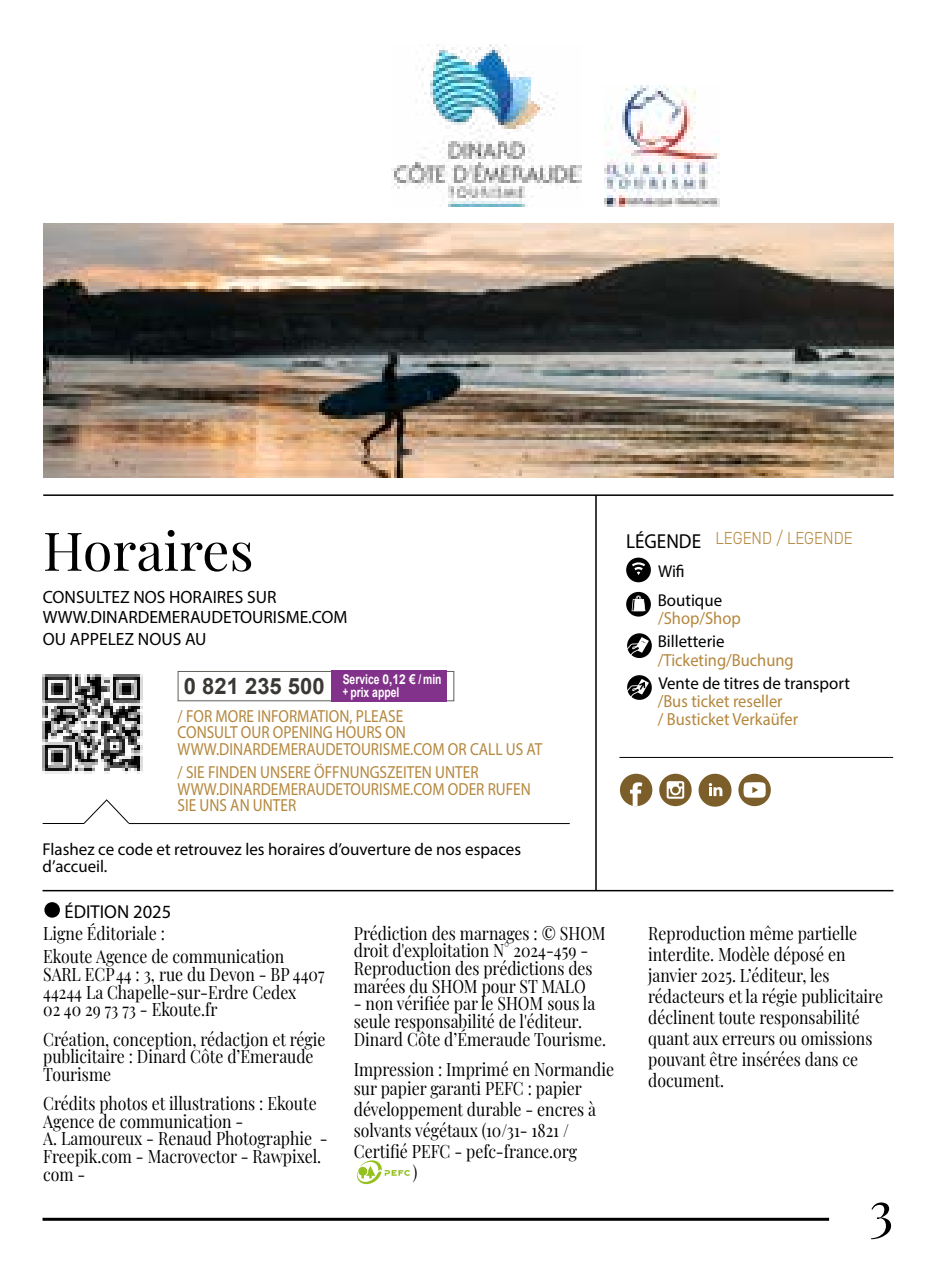
<style>
.page{position:relative;width:936px;height:1276px;background:#fff}
.page>*{position:absolute;margin:0;border:0;box-sizing:border-box;transform-origin:0 0}
.t1{font:54px "Playfair Display";color:#000}
.t2{font:53.4px "Playfair Display";color:#000}
.t3{font:18.6px "Myriad Pro";color:#000}
.t4{font:18px/21px "Playfair Display";color:#000;scale:.88 1}
.t5{font:17.7px/20.1px "Myriad Pro";color:#000}
.t6{font:17.4px/16.5px "Myriad Pro";color:#b4873d;scale:.88 1}
.t7{font:17.4px/18.3px "Myriad Pro";color:#b4873d;scale:.94 1}
.t8{font:300 17.4px "DIN2014";color:#b4873d;scale:.94 1}
.t9{font:17.1px/28.5px "Myriad Pro";color:#000}
.t10{font:700 13.5px/12.3px "Arial";color:#fff;scale:.77 1}
.s1{font-size:22.5px;color:#3a3834}
.s2{font-size:12.3px}
.s3{font-family:"Myriad Pro";font-weight:400;font-size:20.4px;color:#000}
</style>
<div class="page">
<hr style="left:43px;top:1217px;width:786px;height:3px;background:#000">
<img style="left:43px;top:223px;width:850px;height:255px">
<hr style="left:43px;top:494px;width:850px;height:2px;background:#000">
<img style="left:392px;top:45px;width:189px;height:162px">
<hr style="left:43px;top:890px;width:850px;height:1px;background:#000">
<div style="left:44px;top:902px;width:16px;height:15px;background:#000;border-radius:50%"></div>
<svg style="left:356px;top:1160px;width:54px;height:24px"></svg>
<img style="left:604px;top:86px;width:115px;height:121px">
<hr style="left:595px;top:495px;width:1px;height:395px;background:#000">
<div style="left:626px;top:557px;width:24px;height:25px;background:#000;border-radius:50%"></div>
<svg style="left:632px;top:562px;width:13px;height:13px"></svg>
<div style="left:626px;top:592px;width:24px;height:24px;background:#000;border-radius:50%"></div>
<svg style="left:631px;top:595px;width:14px;height:16px"></svg>
<div style="left:627px;top:633px;width:24px;height:25px;background:#000;border-radius:50%"></div>
<svg style="left:627px;top:637px;width:22px;height:20px"></svg>
<div style="left:627px;top:675px;width:24px;height:25px;background:#000;border-radius:50%"></div>
<svg style="left:627px;top:679px;width:22px;height:19px"></svg>
<svg style="left:620px;top:773px;width:32px;height:33px"></svg>
<div style="left:659px;top:773px;width:32px;height:33px;background:#7b5e29;border-radius:50%"></div>
<svg style="left:666px;top:781px;width:18px;height:17px"></svg>
<div style="left:698px;top:773px;width:33px;height:33px;background:#7b5e29;border-radius:50%"></div>
<svg style="left:708px;top:783px;width:14px;height:13px"></svg>
<div style="left:738px;top:773px;width:32px;height:33px;background:#7b5e29;border-radius:50%"></div>
<svg style="left:743px;top:782px;width:22px;height:16px"></svg>
<hr style="left:43px;top:823px;width:41px;height:1px;background:#000">
<hr style="left:129px;top:823px;width:440px;height:1px;background:#000">
<svg style="left:84px;top:799px;width:46px;height:25px"></svg>
<div style="left:178px;top:671px;width:276px;height:30px;border:1px solid #615f5a"></div>
<div style="left:331px;top:670px;width:116px;height:32px;background:#82328a"></div>
<img style="left:43px;top:674px;width:100px;height:99px">
<hr style="left:619px;top:757px;width:274px;height:1px;background:#000">
<h2 class="t2" style="left:43px;top:509px;width:212px">Horaires</h2>
<p class="t5" style="left:43px;top:586px;width:306px">CONSULTEZ NOS HORAIRES SUR<br>WWW.DINARDEMERAUDETOURISME.COM</p>
<p class="t5" style="left:43px;top:628px;width:165px">OU APPELEZ NOUS AU</p>
<p class="t10" style="left:343px;top:673px;width:130px;text-indent:-159px"><span class="s1">0 821 235 500</span> Service 0,12 € / min <span class="s2">+</span> prix appel</p>
<p class="t6" style="left:177px;top:707px;width:416px">/ FOR MORE INFORMATION, PLEASE<br>CONSULT OUR OPENING HOURS ON<br>WWW.DINARDEMERAUDETOURISME.COM OR CALL US AT</p>
<p class="t6" style="left:177px;top:764px;width:403px">/ SIE FINDEN UNSERE ÖFFNUNGSZEITEN UNTER<br>WWW.DINARDEMERAUDETOURISME.COM ODER RUFEN<br>SIE UNS AN UNTER</p>
<p class="t9" style="left:43px;top:840px;width:480px;line-height:17.1px">Flashez ce code et retrouvez les horaires d’ouverture de nos espaces d’accueil.</p>
<p class="t3" style="left:65px;top:900px;width:108px">ÉDITION 2025</p>
<p class="t4" style="left:43px;top:920px;width:275px;line-height:23.4px">Ligne Éditoriale :<br>Ekoute Agence de communication</p>
<p class="t4" style="left:43px;top:964px;width:321px;line-height:17.7px">SARL ECP44 : 3, rue du Devon - BP 4407<br>44244 La Chapelle-sur-Erdre Cedex<br>02 40 29 73 73 - Ekoute.fr</p>
<p class="t4" style="left:43px;top:1028px;width:322px;line-height:17.4px">Création, conception, rédaction et régie publicitaire : Dinard Côte d’Émeraude<br>Tourisme</p>
<p class="t4" style="left:43px;top:1093px;width:325px;line-height:17.4px">Crédits photos et illustrations : Ekoute<br>Agence de communication -<br>A. Lamoureux - Renaud Photographie -<br>Freepik.com - Macrovector - Rawpixel. com -</p>
<p class="t4" style="left:354px;top:923px;width:288px;line-height:17.7px">Prédiction des marnages : © SHOM droit d'exploitation N° 2024-459 -<br>Reproduction des prédictions des marées du SHOM pour ST MALO</p>
<p class="t4" style="left:354px;top:993px;width:288px;line-height:18px">- non vérifiée par le SHOM sous la seule responsabilité de l'éditeur.<br>Dinard Côte d’Émeraude Tourisme.</p>
<p class="t4" style="left:354px;top:1059px;width:297px;line-height:18.3px">Impression : Imprimé en Normandie sur papier garanti PEFC : papier</p>
<p class="t4" style="left:354px;top:1097px;width:277px">développement durable - encres à</p>
<p class="t4" style="left:354px;top:1118px;width:246px">solvants végétaux (10/31- 1821 /</p>
<p class="t4" style="left:354px;top:1139px;width:255px">Certifié PEFC - pefc-france.org</p>
<p class="t4" style="left:413px;top:1160px;width:7px">)</p>
<p class="t8" style="left:626px;top:527px;width:242px"><span class="s3">LÉGENDE</span> LEGEND / LEGENDE</p>
<p class="t9" style="left:657px;top:557px;width:66px">Wifi<br>Boutique</p>
<p class="t9" style="left:657px;top:627px;width:68px">Billetterie</p>
<p class="t9" style="left:658px;top:669px;width:193px">Vente de titres de transport</p>
<p class="t7" style="left:658px;top:609px;width:89px">/Shop/Shop</p>
<p class="t7" style="left:657px;top:650px;width:146px">/Ticketing/Buchung</p>
<p class="t7" style="left:657px;top:692px;width:151px">/Bus ticket reseller<br>/ Busticket Verkaüfer</p>
<p class="t4" style="left:648px;top:921px;width:268px">Reproduction même partielle interdite. Modèle déposé en janvier 2025. L’éditeur, les rédacteurs et la régie publicitaire déclinent toute responsabilité quant aux erreurs ou omissions pouvant être insérées dans ce document.</p>
<h1 class="t1" style="left:869px;top:1168px;width:26px">3</h1>
</div>
